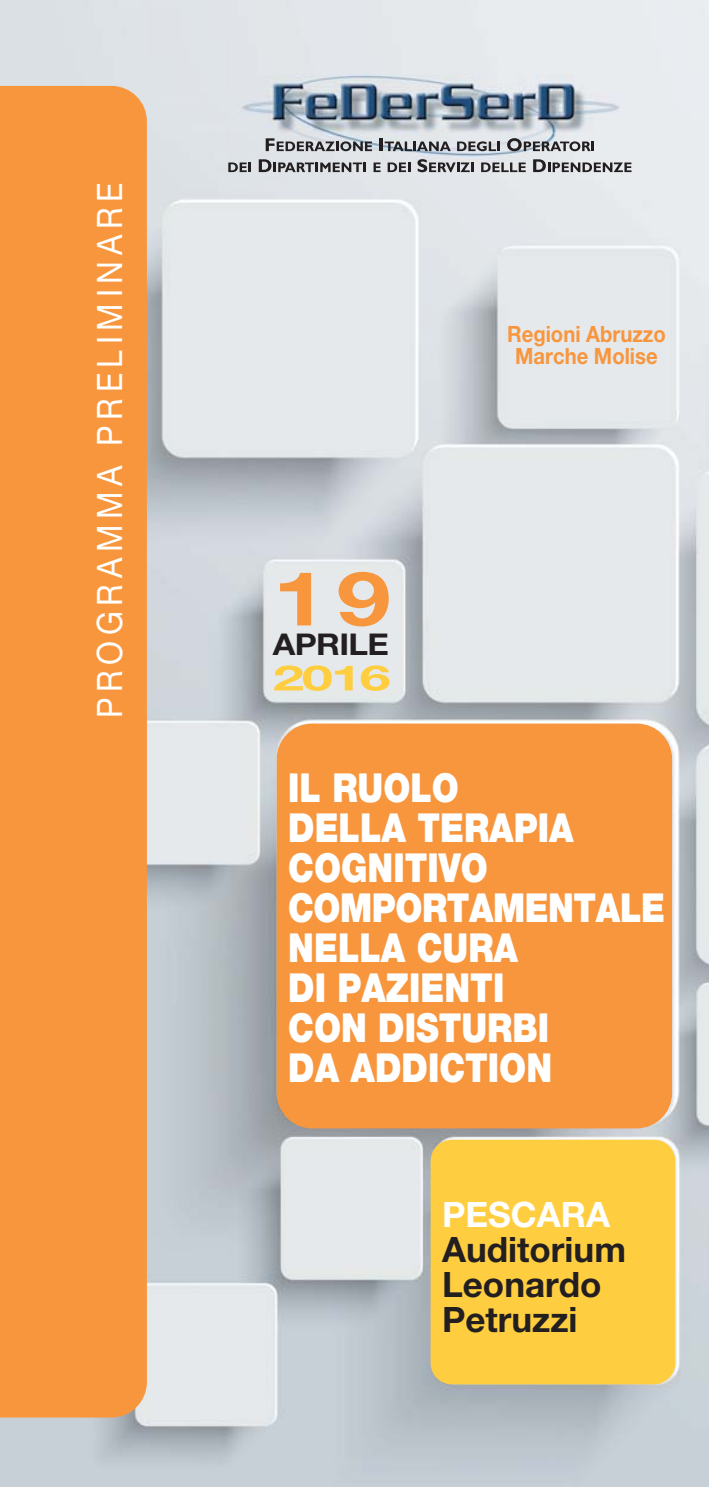
<style>
.page{position:relative;width:709px;height:1487px;background:#fff}
.page>*{position:absolute;margin:0;border:0;box-sizing:border-box;transform-origin:0 0}
.t1{font:700 75px "Helvetica Neue";color:#f8963e;scale:1.3 1}
.t2{font:900 40px/40px "Helvetica Neue";color:#fff;scale:.85 1}
.t3{font:700 35px/35px "Helvetica Neue";color:#231f20}
.t4{font:35px "Helvetica Neue";letter-spacing:.18em;color:#fff;scale:.9 1}
.t5{font:700 35px "Helvetica Neue";color:#fff}
.t6{font:700 35px "Helvetica Neue";color:#ffce40;scale:1.6 1}
.t7{font:700 30px "Helvetica Neue";letter-spacing:-.02em;color:#231f20;scale:1.1 1}
.t8{font:700 22.5px/22.5px "Helvetica Neue";color:#f8963e;text-align:center;scale:.9 1}
</style>
<div class="page">
<img style="left:0;top:0;width:709px;height:1487px">
<div style="left:0;top:86px;width:147px;height:1331px;background:#f8963e"></div>
<svg style="left:228px;top:162px;width:23px;height:10px"></svg>
<svg style="left:259px;top:159px;width:107px;height:13px"></svg>
<svg style="left:373px;top:162px;width:7px;height:10px"></svg>
<svg style="left:387px;top:162px;width:23px;height:10px"></svg>
<svg style="left:417px;top:159px;width:57px;height:13px"></svg>
<svg style="left:481px;top:162px;width:45px;height:10px"></svg>
<svg style="left:533px;top:159px;width:98px;height:13px"></svg>
<svg style="left:266px;top:138px;width:106px;height:13px"></svg>
<hr style="left:379px;top:138px;width:4px;height:13px;background:#231f20">
<svg style="left:384px;top:142px;width:67px;height:9px"></svg>
<svg style="left:457px;top:141px;width:43px;height:10px"></svg>
<svg style="left:507px;top:138px;width:87px;height:13px"></svg>
<div style="left:277px;top:723px;width:395px;height:405px;background:#f8963e;border-radius:35px"></div>
<div style="left:430px;top:1140px;width:245px;height:244px;background:#ffce40;border-radius:21px"></div>
<p class="t4" style="left:97px;top:718px;width:596px;rotate:-90deg">PROGRAMMA PRELIMINARE</p>
<h1 class="t1" style="left:273px;top:572px;width:92px">19</h1>
<p class="t7" style="left:273px;top:634px;width:107px">APRILE</p>
<p class="t6" style="left:273px;top:665px;width:75px">2016</p>
<p class="t8" style="left:507px;top:324px;width:178px">Regioni Abruzzo<br>Marche Molise</p>
<p class="t2" style="left:288px;top:771px;width:444px">IL RUOLO<br>DELLA TERAPIA<br>COGNITIVO<br>COMPORTAMENTALE<br>NELLA CURA<br>DI PAZIENTI<br>CON DISTURBI<br>DA ADDICTION</p>
<p class="t5" style="left:442px;top:1202px;width:169px">PESCARA</p>
<p class="t3" style="left:442px;top:1235px;width:185px">Auditorium<br>Leonardo<br>Petruzzi</p>
</div>
